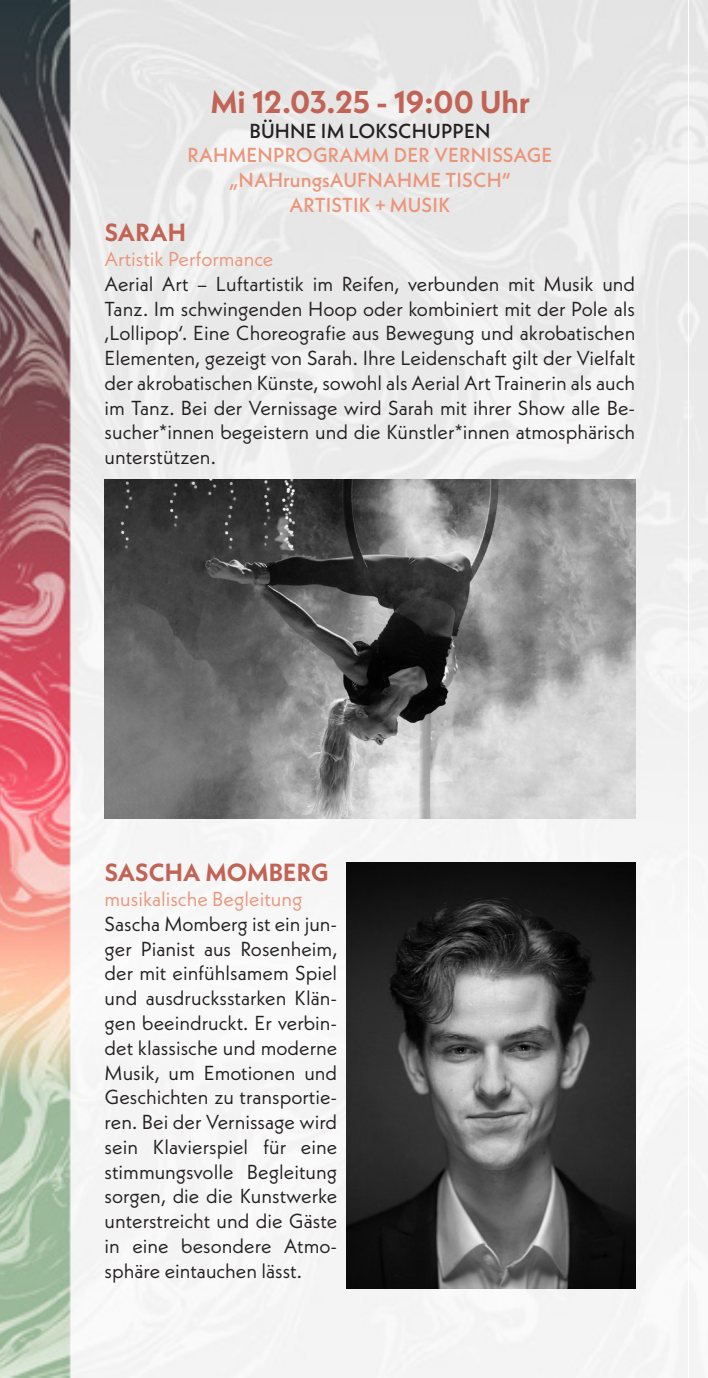
<style>
.page{position:relative;width:708px;height:1378px;background:#fff}
.page>*{position:absolute;margin:0;border:0;box-sizing:border-box;transform-origin:0 0}
.t1{font:700 31.5px "Neue Kabel";color:#c16355}
.t2{font:700 24.75px "Neue Kabel";letter-spacing:.01em;color:#c16355}
.t3{font:20.25px/24.8px "Neue Kabel";color:#231f20;text-align:justify}
.t4{font:500 20.25px/24.8px "Neue Kabel";letter-spacing:.01em;color:#eb957a;text-align:center}
.t5{font:20.25px "Neue Kabel";color:#eb957a}
.t6{font:500 20.25px "Neue Kabel";letter-spacing:.01em;color:#231f20}
</style>
<div class="page">
<img style="left:0;top:0;width:687px;height:1377px">
<img style="left:105px;top:479px;width:530px;height:340px">
<img style="left:347px;top:863px;width:288px;height:425px">
<h1 class="t1" style="left:210px;top:82px;width:321px">Mi 12.03.25 - 19:00 Uhr</h1>
<p class="t6" style="left:249px;top:118px;width:243px">BÜHNE IM LOKSCHUPPEN</p>
<p class="t4" style="left:188px;top:143px;width:366px">RAHMENPROGRAMM DER VERNISSAGE „NAHrungsAUFNAHME TISCH“<br>ARTISTIK + MUSIK</p>
<p class="t2" style="left:105px;top:217px;width:83px">SARAH</p>
<p class="t5" style="left:105px;top:246px;width:170px">Artistik Performance</p>
<p class="t3" style="left:105px;top:271px;width:532px">Aerial Art – Luftartistik im Reifen, verbunden mit Musik und Tanz. Im schwingenden Hoop oder kombiniert mit der Pole als ‚Lollipop‘. Eine Choreografie aus Bewegung und akrobatischen Elementen, gezeigt von Sarah. Ihre Leidenschaft gilt der Vielfalt der akrobatischen Künste, sowohl als Aerial Art Trainerin als auch im Tanz. Bei der Vernissage wird Sarah mit ihrer Show alle Be&shy;sucher*innen begeistern und die Künstler*innen atmosphärisch unterstützen.</p>
<p class="t2" style="left:105px;top:857px;width:225px">SASCHA MOMBERG</p>
<p class="t5" style="left:105px;top:886px;width:199px">musikalische Begleitung</p>
<p class="t3" style="left:105px;top:911px;width:234px">Sascha Momberg ist ein jun&shy;ger Pianist aus Rosenheim, der mit einfühlsamem Spiel und ausdrucksstarken Klän&shy;gen beeindruckt. Er verbin&shy;det klassische und moderne Musik, um Emotionen und Geschichten zu transportie&shy;ren. Bei der Vernissage wird sein Klavierspiel für eine stimmungsvolle Begleitung sorgen, die die Kunstwerke unterstreicht und die Gäste in eine besondere Atmo&shy;sphäre eintauchen lässt.</p>
</div>
